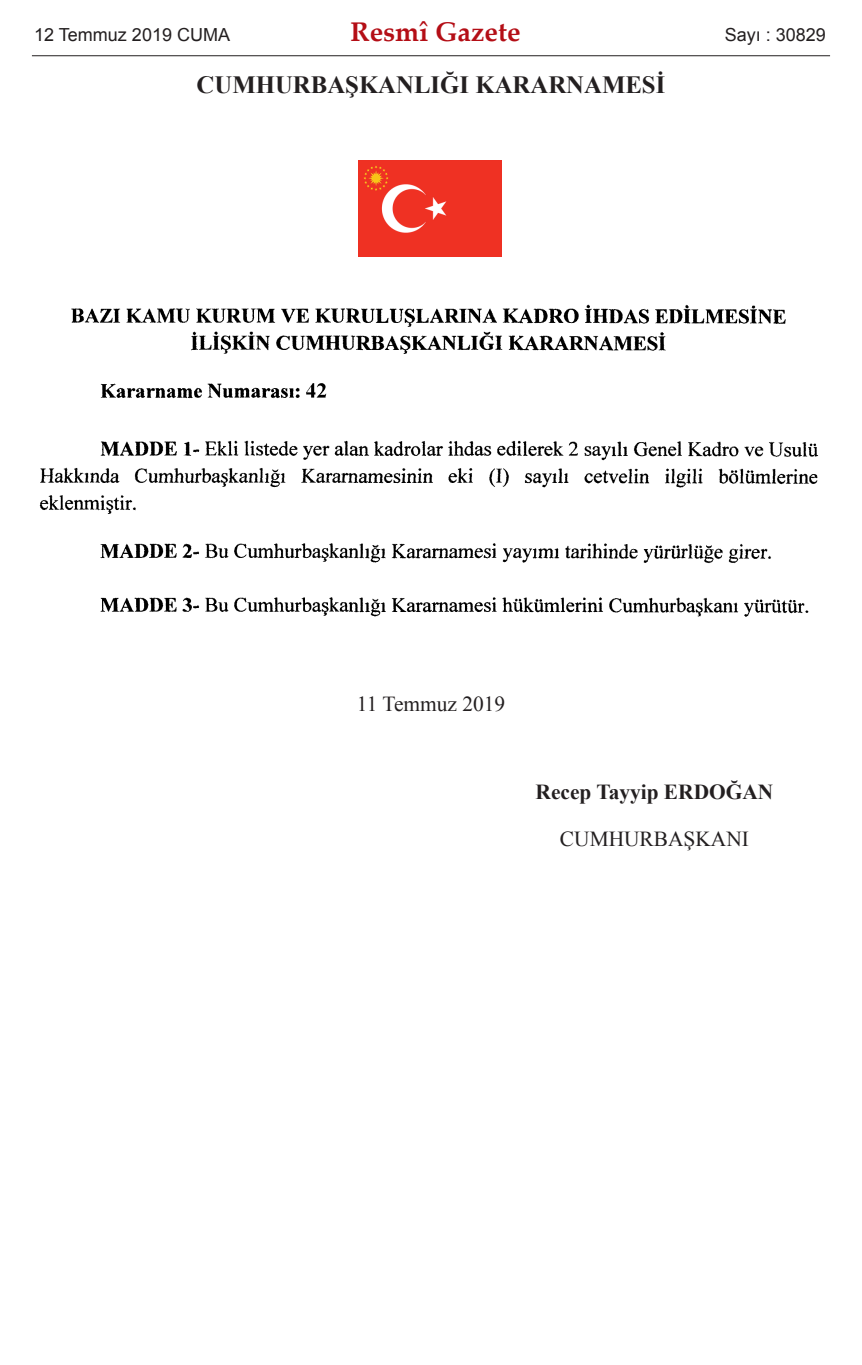
<style>
.page{position:relative;width:862px;height:1365px;background:#fff}
.page>*{position:absolute;margin:0;border:0;box-sizing:border-box;transform-origin:0 0}
.t1{font:700 27px "Palatino Linotype";color:#b40e16}
.t2{font:700 24.75px "Times New Roman";color:#231f20}
.t3{font:21.38px "Times New Roman";color:#231f20}
.t4{font:700 21.38px "Times New Roman";color:#231f20}
.t5{font:18px "Arial";color:#231f20}
</style>
<div class="page">
<img style="left:358px;top:160px;width:143px;height:96px">
<img style="left:39px;top:304px;width:780px;height:313px">
<hr style="left:32px;top:55px;width:797px;height:1px;background:#231f20">
<p class="t5" style="left:34px;top:25px;width:197px">12 Temmuz 2019 CUMA</p>
<p class="t1" style="left:350px;top:21px;width:171px">Resmî Gazete</p>
<p class="t5" style="left:724px;top:25px;width:103px">Sayı : 30829</p>
<p class="t2" style="left:196px;top:71px;width:470px">CUMHURBAŞKANLIĞI KARARNAMESİ</p>
<p class="t3" style="left:356px;top:692px;width:150px">11 Temmuz 2019</p>
<p class="t4" style="left:535px;top:780px;width:239px">Recep Tayyip ERDOĞAN</p>
<p class="t3" style="left:559px;top:826px;width:190px">CUMHURBAŞKANI</p>
</div>
